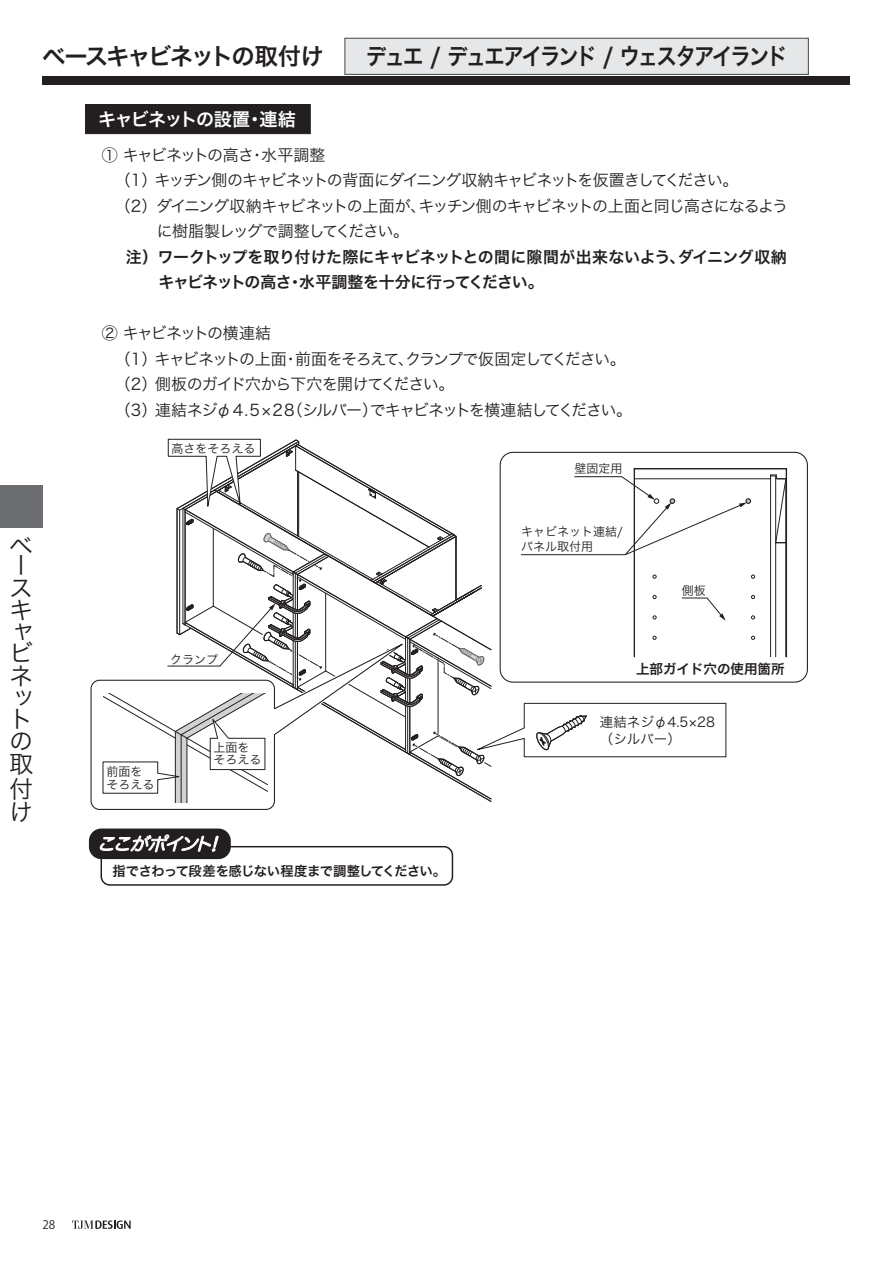
<style>
.page{position:relative;width:893px;height:1263px;background:#fff}
.page>*{position:absolute;margin:0;border:0;box-sizing:border-box;transform-origin:0 0}
.t1{font:24px/22.4px "Hira Kaku Pro W3 90 pv RKSJ H";color:#231f20}
.t2{font:23.4px "Hira Kaku Pro W6 90 pv RKSJ H";letter-spacing:-.095em;color:#231f20;scale:.87 1}
.t3{font:23.4px "Hira Kaku Pro W6 90 pv RKSJ H";letter-spacing:-.095em;color:#231f20}
.t4{font:18px "Hira Kaku Pro W6 90 pv RKSJ H";letter-spacing:-.075em;color:#fff}
.t5{font:15.9px/25.5px "Hira Kaku Pro W3 90 pv RKSJ H";letter-spacing:-.08em;color:#231f20}
.t6{font:15.9px/25.5px "Hira Kaku Pro W6 90 pv RKSJ H";letter-spacing:-.025em;color:#231f20}
.t7{font:15.9px "Hira Kaku Pro W3 90 pv RKSJ H";letter-spacing:-.045em;color:#231f20}
.t8{font:13.5px/16.8px "Hira Kaku Pro W3 90 pv RKSJ H";color:#231f20}
.t9{font:13.5px "Hira Kaku Pro W6 90 pv RKSJ H";color:#231f20}
.t10{font:13.35px "Hira Kaku Pro W6 90 pv RKSJ H";letter-spacing:-.035em;color:#231f20}
.t11{font:12px/12.8px "Hira Kaku Pro W3 90 pv RKSJ H";color:#231f20}
.t12{font:11.7px "Koz Go Pro Regular 90 pv RKSJ H";color:#231f20}
</style>
<div class="page">
<svg style="left:72px;top:1220px;width:59px;height:9px"></svg>
<div style="left:43px;top:77px;width:807px;height:8px;background:#231f20"></div>
<div style="left:0;top:485px;width:43px;height:42px;background:#6c6d70"></div>
<div style="left:86px;top:104px;width:224px;height:30px;background:#231f20"></div>
<svg style="left:90px;top:679px;width:185px;height:131px"></svg>
<svg style="left:103px;top:439px;width:684px;height:364px"></svg>
<div style="left:101px;top:846px;width:352px;height:40px;border:1px solid #231f20;border-radius:8px"></div>
<div style="left:91px;top:831px;width:138px;height:26px;background:#231f20;border-radius:10px"></div>
<div style="left:89px;top:828px;width:142px;height:31px;border:4px solid #231f20;border-radius:10px"></div>
<svg style="left:100px;top:835px;width:118px;height:17px"></svg>
<div style="left:345px;top:38px;width:463px;height:36px;background:#e6e7e9"></div>
<div style="left:344px;top:38px;width:465px;height:37px;border:1px solid #57585a"></div>
<h2 class="t3" style="left:42px;top:48px;width:283px">ベースキャビネットの取付け</h2>
<p class="t4" style="left:98px;top:112px;width:199px">キャビネットの設置・連結</p>
<h2 class="t2" style="left:366px;top:48px;width:486px">デュエ / デュエアイランド / ウェスタアイランド</h2>
<p class="t7" style="left:102px;top:149px;width:225px">① キャビネットの高さ・水平調整</p>
<p class="t5" style="left:115px;top:170px;width:625px">（1）キッチン側のキャビネットの背面にダイニング収納キャビネットを仮置きしてください。</p>
<p class="t5" style="left:115px;top:195px;width:675px">（2）ダイニング収納キャビネットの上面が、キッチン側のキャビネットの上面と同じ高さになるよう</p>
<p class="t5" style="left:157px;top:221px;width:254px">に樹脂製レッグで調整してください。</p>
<p class="t6" style="left:158px;top:246px;width:630px;text-indent:-33px">注）ワークトップを取り付けた際にキャビネットとの間に隙間が出来ないよう、ダイニング収納キャビネットの高さ・水平調整を十分に行ってください。</p>
<p class="t5" style="left:115px;top:323px;width:519px;text-indent:-13px">② キャビネットの横連結<br>（1）キャビネットの上面・前面をそろえて、クランプで仮固定してください。（2）側板のガイド穴から下穴を開けてください。<br>（3）連結ネジφ4.5×28（シルバー）でキャビネットを横連結してください。</p>
<p class="t11" style="left:172px;top:443px;width:85px">高さをそろえる</p>
<p class="t11" style="left:574px;top:464px;width:49px">壁固定用</p>
<h1 class="t1" style="left:9px;top:540px;width:24px;line-height:18.9px">ベー</h1>
<h1 class="t1" style="left:9px;top:580px;width:25px">スキャビネットの取付け</h1>
<p class="t11" style="left:170px;top:654px;width:49px">クランプ</p>
<p class="t11" style="left:106px;top:767px;width:49px">前面をそろえる</p>
<p class="t11" style="left:214px;top:742px;width:49px">上面をそろえる</p>
<p class="t10" style="left:113px;top:866px;width:335px">指でさわって段差を感じない程度まで調整してください。</p>
<p class="t11" style="left:521px;top:525px;width:103px;line-height:15px">キャビネット連結/パネル取付用</p>
<p class="t11" style="left:682px;top:585px;width:25px">側板</p>
<p class="t9" style="left:636px;top:664px;width:150px">上部ガイド穴の使用箇所</p>
<p class="t8" style="left:600px;top:715px;width:117px">連結ネジφ4.5×28（シルバー）</p>
<p class="t12" style="left:43px;top:1220px;width:14px">28</p>
</div>
